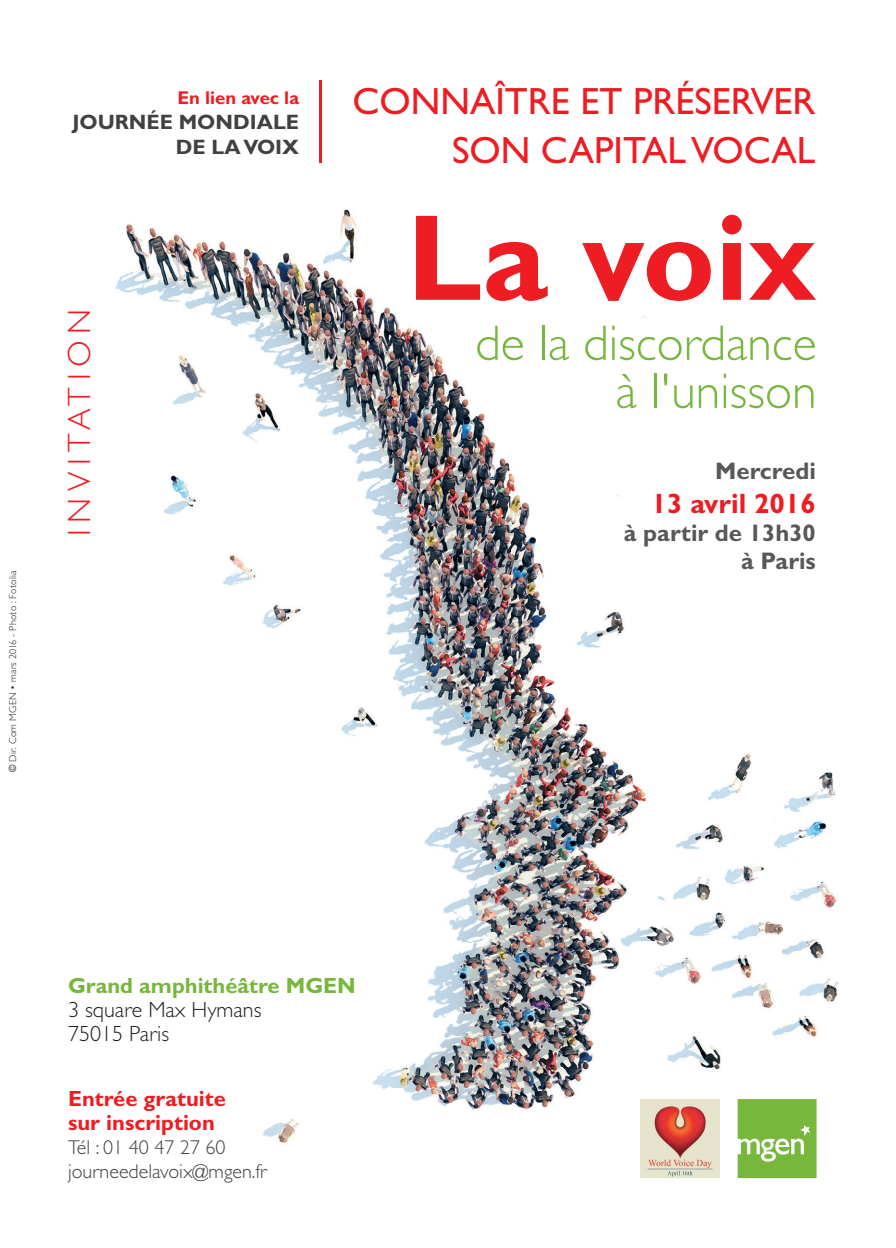
<style>
.page{position:relative;width:896px;height:1248px;background:#fff}
.page>*{position:absolute;margin:0;border:0;box-sizing:border-box;transform-origin:0 0}
.t1{font:700 123px "Gill Sans Std";color:#ee1d23}
.t2{font:300 50px/48px "Gill Sans Std";color:#77b73c;text-align:right}
.t3{font:38px/49.2px "Gill Sans Std";color:#ee1d23;text-align:right}
.t4{font:300 32.4px "Gill Sans Std";letter-spacing:.2em;color:#ee1d23}
.t5{font:700 28px "Gill Sans Std";color:#ee1d23}
.t6{font:700 24px/28px "Gill Sans Std";color:#57585a;text-align:right}
.t7{font:700 22px/24px "Gill Sans Std";color:#ee1d23}
.t8{font:300 22px/24px "Gill Sans Std";color:#231f20}
.t9{font:700 22px "Gill Sans Std";color:#77b73c}
.t10{font:700 20.8px/25px "Gill Sans Std";color:#424141;text-align:right}
.t11{font:300 20px/24px "Gill Sans Std";color:#424141}
.t12{font:700 18.6px "Gill Sans Std";color:#ee1d23}
.t13{font:300 10px "Gill Sans Std";letter-spacing:.025em;color:#231f20}
.s1{font-weight:400}
</style>
<div class="page">
<img style="left:115px;top:110px;width:723px;height:1069px">
<div style="left:472px;top:323px;width:92px;height:75px;background:#fff"></div>
<hr style="left:320px;top:81px;width:2px;height:82px;background:#ee1d23">
<svg style="left:737px;top:1098px;width:79px;height:79px;background:#87bf54"></svg>
<img style="left:640px;top:1099px;width:79px;height:78px">
<img style="left:667px;top:1170px;width:25px;height:5px">
<p class="t12" style="left:177px;top:87px;width:123px">En lien avec la</p>
<p class="t10" style="left:72px;top:109px;width:228px">JOURNÉE MONDIALE<br>DE LA VOIX</p>
<p class="t13" style="left:7px;top:772px;width:202px;rotate:-90deg"><span class="s1">©</span> Dir. Com MGEN • mars 2016 - Photo : Fotolia</p>
<h3 class="t4" style="left:61px;top:535px;width:228px;rotate:-90deg">INVITATION</h3>
<h3 class="t3" style="left:352px;top:77px;width:464px">CONNAÎTRE ET PRÉSERVER<br>SON CAPITAL VOCAL</h3>
<h1 class="t1" style="left:407px;top:185px;width:411px">La voix</h1>
<h2 class="t2" style="left:475px;top:319px;width:343px">de la discordance à l'unisson</h2>
<p class="t6" style="left:715px;top:457px;width:102px">Mercredi</p>
<h3 class="t5" style="left:651px;top:486px;width:166px">13 avril 2016</h3>
<p class="t6" style="left:624px;top:518px;width:193px">à partir de 13h30 à Paris</p>
<p class="t9" style="left:68px;top:971px;width:289px">Grand amphithéâtre MGEN</p>
<p class="t8" style="left:68px;top:997px;width:195px">3 square Max Hymans<br>75015 Paris</p>
<p class="t7" style="left:68px;top:1085px;width:159px">Entrée gratuite sur inscription</p>
<p class="t11" style="left:68px;top:1134px;width:200px">Tél : 01 40 47 27 60 journeedelavoix@mgen.fr</p>
</div>
